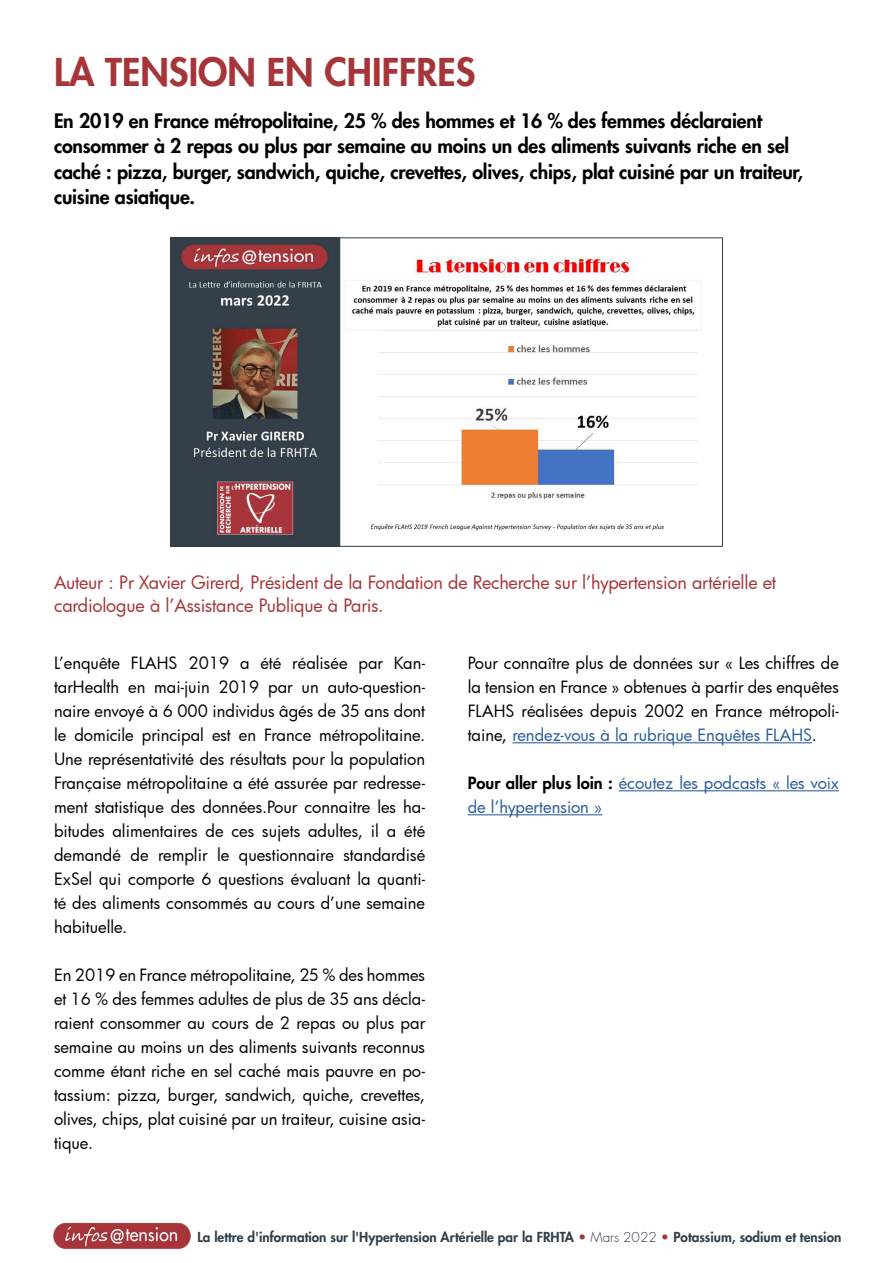
<style>
.page{position:relative;width:893px;height:1263px;background:#fff}
.page>*{position:absolute;margin:0;border:0;box-sizing:border-box;transform-origin:0 0}
.t1{font:800 37.5px "Futura";color:#a6353a}
.t2{font:800 19.5px/25.5px "Futura";letter-spacing:-.01em;color:#000}
.t3{font:18px/22.5px "Futura";letter-spacing:-.01em;color:#a6353a}
.t4{font:16.5px/24px "Futura";color:#000;text-align:justify}
.t5{font:16.5px/24px "Futura";letter-spacing:-.005em;color:#275b9b}
.t6{font:800 13.5px "Futura";color:#303e49}
.s1{color:#275b9b}
.s2{font-weight:800;color:#000}
.s3{font-weight:300;color:#a6353a}
.s4{font-weight:300}
</style>
<div class="page">
<img style="left:53px;top:1222px;width:138px;height:28px">
<hr style="left:512px;top:742px;width:300px;height:1px;background:#275b9b">
<hr style="left:619px;top:790px;width:220px;height:1px;background:#275b9b">
<hr style="left:468px;top:814px;width:134px;height:1px;background:#275b9b">
<img style="left:172px;top:240px;width:530px;height:304px">
<div style="left:170px;top:238px;width:553px;height:308px;border:1px solid #303e49"></div>
<h1 class="t1" style="left:54px;top:48px;width:423px">LA TENSION EN CHIFFRES</h1>
<p class="t2" style="left:54px;top:108px;width:751px">En 2019 en France métropolitaine, 25 % des hommes et 16 % des femmes déclaraient consommer à 2 repas ou plus par semaine au moins un des aliments suivants riche en sel caché : pizza, burger, sandwich, quiche, crevettes, olives, chips, plat cuisiné par un traiteur, cuisine asiatique.</p>
<p class="t3" style="left:54px;top:571px;width:724px">Auteur : Pr Xavier Girerd, Président de la Fondation de Recherche sur l’hypertension artérielle et cardiologue à l’Assistance Publique à Paris.</p>
<p class="t4" style="left:54px;top:650px;width:373px">L’enquête FLAHS 2019 a été réalisée par Kan&shy;tarHealth en mai-juin 2019 par un auto-question&shy;naire envoyé à 6 000 individus âgés de 35 ans dont le domicile principal est en France métropolitaine.<br>Une représentativité des résultats pour la population Française métropolitaine a été assurée par redresse&shy;ment statistique des données.Pour connaitre les ha&shy;bitudes alimentaires de ces sujets adultes, il a été demandé de remplir le questionnaire standardisé ExSel qui comporte 6 questions évaluant la quanti&shy;té des aliments consommés au cours d’une semaine habituelle.</p>
<p class="t4" style="left:54px;top:962px;width:373px">En 2019 en France métropolitaine, 25 % des hommes et 16 % des femmes adultes de plus de 35 ans décla&shy;raient consommer au cours de 2 repas ou plus par semaine au moins un des aliments suivants reconnus comme étant riche en sel caché mais pauvre en po&shy;tassium: pizza, burger, sandwich, quiche, crevettes, olives, chips, plat cuisiné par un traiteur, cuisine asia&shy;tique.</p>
<p class="t4" style="left:468px;top:650px;width:373px">Pour connaître plus de données sur « Les chiffres de la tension en France » obtenues à partir des enquêtes FLAHS réalisées depuis 2002 en France métropoli&shy;taine, <span class="s1">rendez-vous à la rubrique Enquêtes FLAHS</span>.</p>
<p class="t5" style="left:468px;top:770px;width:373px"><span class="s2">Pour aller plus loin :</span> écoutez les podcasts « les voix de l’hypertension »</p>
<p class="t6" style="left:197px;top:1229px;width:645px">La lettre d'information sur l'Hypertension Artérielle par la FRHTA <span class="s3">•</span> <span class="s4">Mars 2022</span> <span class="s3">•</span> Potassium, sodium et tension</p>
</div>
